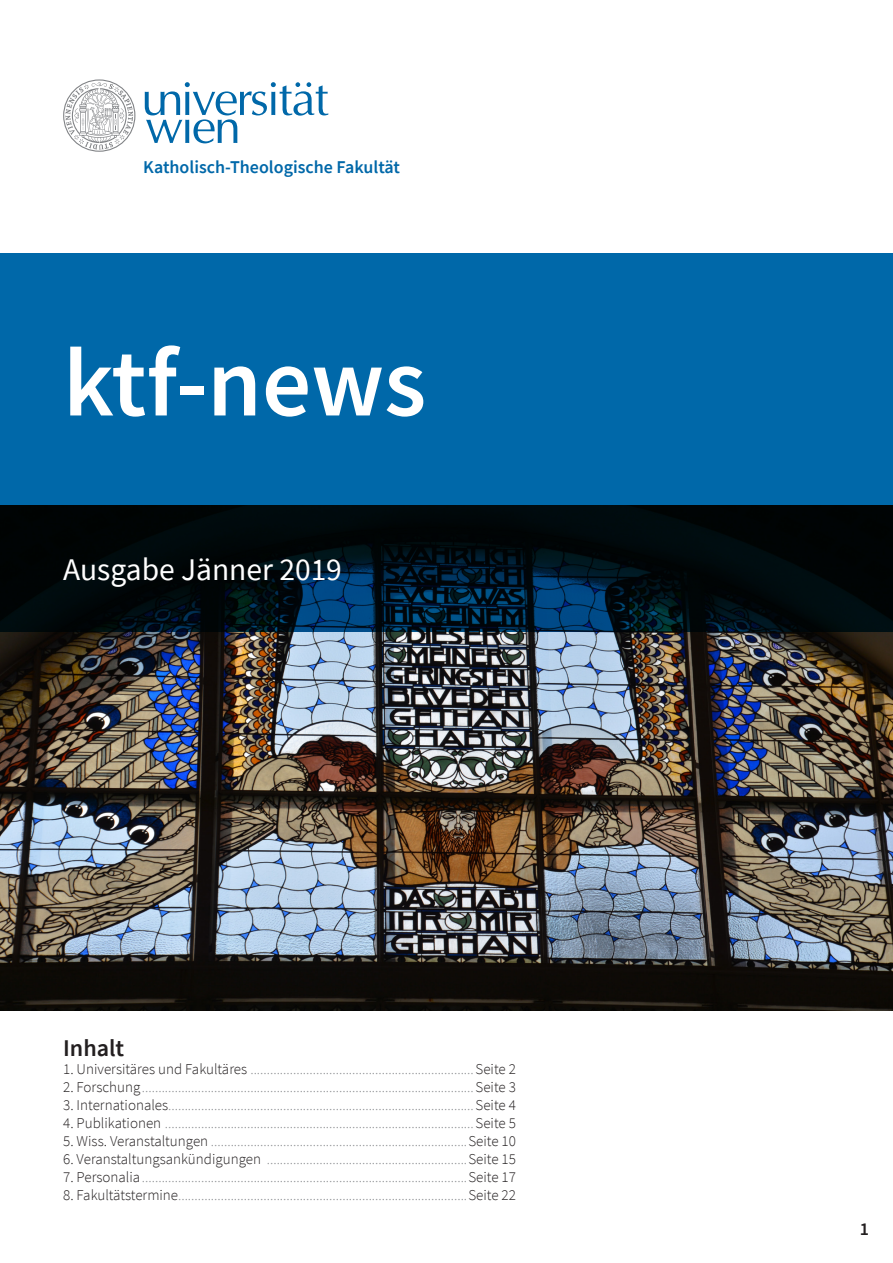
<style>
.page{position:relative;width:893px;height:1263px;background:#fff}
.page>*{position:absolute;margin:0;border:0;box-sizing:border-box;transform-origin:0 0}
.t1{font:600 97.5px "Source Sans Pro";color:#fff}
.t2{font:31.5px "Source Sans Pro";color:#fff}
.t3{font:600 24px "Source Sans Pro";color:#231f20}
.t4{font:600 18px "Source Sans Pro";color:#0068a9}
.t5{font:600 18px "Source Sans Pro";color:#231f20}
.t6{font:300 15px "Source Sans Pro";color:#939598}
.s1{color:#231f20}
</style>
<div class="page">
<svg style="left:63px;top:79px;width:72px;height:73px"></svg>
<svg style="left:145px;top:82px;width:183px;height:61px"></svg>
<img style="left:0;top:631px;width:893px;height:379px">
<svg style="left:0;top:253px;width:893px;height:378px;background:#004a78"></svg>
<p class="t4" style="left:143px;top:155px;width:258px">Katholisch-Theologische Fakultät</p>
<p class="t1" style="left:63px;top:319px;width:365px">ktf-news</p>
<p class="t2" style="left:63px;top:550px;width:280px">Ausgabe Jänner 2019</p>
<p class="t3" style="left:63px;top:1032px;width:63px">Inhalt</p>
<p class="t6" style="left:63px;top:1060px;width:454px"><span class="s1">1. Universitäres und Fakultäres</span> ....................................................................<span class="s1">Seite 2</span></p>
<p class="t6" style="left:63px;top:1078px;width:454px"><span class="s1">2. Forschung</span>.....................................................................................................<span class="s1">Seite 3</span></p>
<p class="t6" style="left:63px;top:1096px;width:454px"><span class="s1">3. Internationales</span>.............................................................................................<span class="s1">Seite 4</span></p>
<p class="t6" style="left:63px;top:1114px;width:454px"><span class="s1">4. Publikationen</span> ..............................................................................................<span class="s1">Seite 5</span></p>
<p class="t6" style="left:63px;top:1132px;width:454px"><span class="s1">5. Wiss. Veranstaltungen</span> ..............................................................................<span class="s1">Seite 10</span></p>
<p class="t6" style="left:63px;top:1150px;width:454px"><span class="s1">6. Veranstaltungsankündigungen</span> .............................................................<span class="s1">Seite 15</span></p>
<p class="t6" style="left:63px;top:1168px;width:454px"><span class="s1">7. Personalia</span>...................................................................................................<span class="s1">Seite 17</span></p>
<p class="t6" style="left:63px;top:1186px;width:454px"><span class="s1">8. Fakultätstermine</span>........................................................................................<span class="s1">Seite 22</span></p>
<p class="t5" style="left:860px;top:1217px;width:11px">1</p>
</div>
